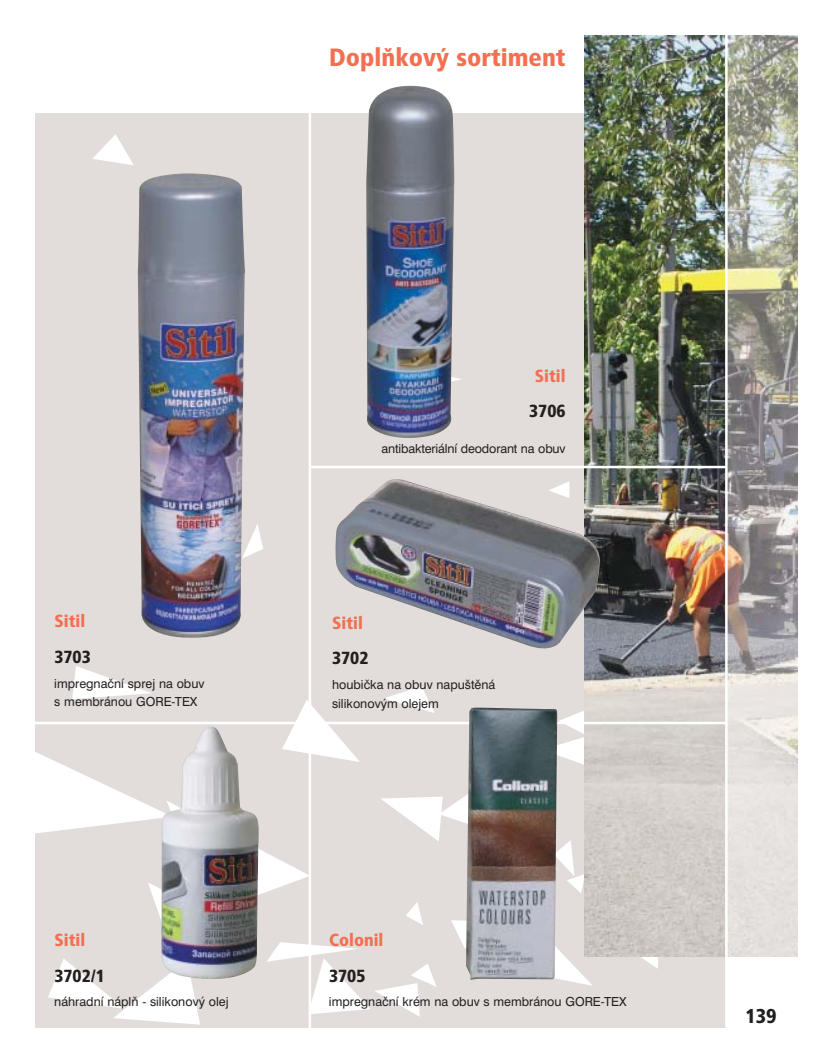
<style>
.page{position:relative;width:834px;height:1063px;background:#fff}
.page>*{position:absolute;margin:0;border:0;box-sizing:border-box;transform-origin:0 0}
.t1{font:900 25px "Frutiger Cond CE";color:#f36f52}
.t2{font:900 20px "Frutiger Cond CE";color:#231f1f}
.t3{font:900 17.5px "Frutiger Cond CE";color:#f36f52}
.t4{font:900 17.5px "Frutiger Cond CE";color:#231f1f}
.t5{font:12.5px/18.8px "Swiss CE";color:#231f1f}
</style>
<div class="page">
<img style="left:35px;top:35px;width:763px;height:993px">
<h1 class="t1" style="left:329px;top:48px;width:238px">DoplÀkov˘ sortiment</h1>
<h3 class="t3" style="left:54px;top:615px;width:32px">Sitil</h3>
<h3 class="t4" style="left:54px;top:650px;width:38px">3703</h3>
<p class="t5" style="left:54px;top:675px;width:152px">impregnaãní sprej na obuv s membránou GORE-TEX</p>
<h3 class="t3" style="left:54px;top:934px;width:32px">Sitil</h3>
<h3 class="t4" style="left:54px;top:969px;width:52px">3702/1</h3>
<p class="t5" style="left:54px;top:994px;width:176px">náhradní náplÀ - silikonov˘ olej</p>
<h3 class="t3" style="left:535px;top:369px;width:32px">Sitil</h3>
<h3 class="t4" style="left:529px;top:405px;width:38px">3706</h3>
<p class="t5" style="left:382px;top:440px;width:185px">antibakteriální deodorant na obuv</p>
<h3 class="t3" style="left:332px;top:616px;width:32px">Sitil</h3>
<h3 class="t4" style="left:332px;top:651px;width:38px">3702</h3>
<p class="t5" style="left:332px;top:676px;width:165px">houbiãka na obuv napu‰tûná silikonov˘m olejem</p>
<h3 class="t3" style="left:329px;top:934px;width:56px">Colonil</h3>
<h3 class="t4" style="left:329px;top:969px;width:38px">3705</h3>
<p class="t5" style="left:329px;top:994px;width:299px">impregnaãní krém na obuv s membránou GORE-TEX</p>
<h2 class="t2" style="left:745px;top:1008px;width:33px">139</h2>
</div>
